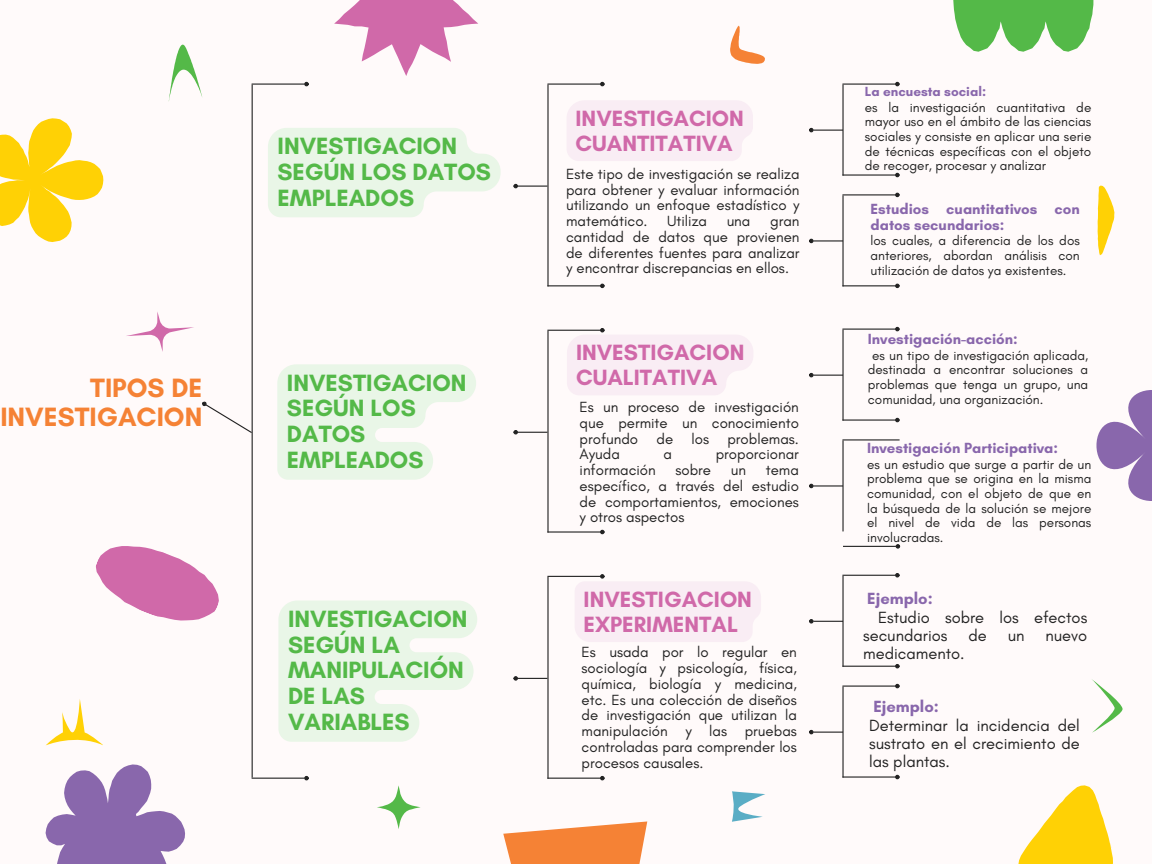
<style>
.page{position:relative;width:1152px;height:864px;background:#fffafa}
.page>*{position:absolute;margin:0;border:0;box-sizing:border-box;transform-origin:0 0}
.t1{font:700 27px/29.2px "Glacial Indifference";color:#f58235;text-align:right}
.t2{font:700 24px/25.8px "Glacial Indifference";color:#54b948}
.t3{font:700 22.5px/24.8px "Glacial Indifference";color:#d069a9}
.t4{font:16.5px/18px "Glacial Indifference";color:#222}
.t5{font:700 16.5px "Glacial Indifference";color:#8967ac}
.t6{font:15px/15.8px "Glacial Indifference";color:#222;text-align:justify}
.t7{font:700 15px/15.8px "Glacial Indifference";color:#8967ac}
.t8{font:13.5px/14.7px "Glacial Indifference";color:#222;text-align:justify}
.t9{font:700 13.5px "Glacial Indifference";color:#8967ac}
</style>
<div class="page">
<hr style="left:252px;top:85px;width:1px;height:693px;background:#222">
<hr style="left:252px;top:84px;width:53px;height:1px;background:#222">
<svg style="left:304px;top:82px;width:5px;height:4px"></svg>
<hr style="left:252px;top:778px;width:53px;height:1px;background:#222">
<svg style="left:304px;top:776px;width:5px;height:4px"></svg>
<svg style="left:202px;top:400px;width:51px;height:34px"></svg>
<hr style="left:547px;top:85px;width:2px;height:201px;background:#222">
<hr style="left:547px;top:84px;width:53px;height:1px;background:#222">
<svg style="left:600px;top:82px;width:5px;height:4px"></svg>
<hr style="left:547px;top:285px;width:53px;height:1px;background:#222">
<svg style="left:600px;top:284px;width:5px;height:4px"></svg>
<svg style="left:513px;top:184px;width:34px;height:4px"></svg>
<hr style="left:547px;top:577px;width:2px;height:202px;background:#222">
<hr style="left:547px;top:576px;width:53px;height:1px;background:#222">
<hr style="left:547px;top:778px;width:53px;height:1px;background:#222">
<svg style="left:600px;top:776px;width:5px;height:4px"></svg>
<svg style="left:513px;top:676px;width:34px;height:5px"></svg>
<hr style="left:547px;top:331px;width:2px;height:202px;background:#222">
<hr style="left:547px;top:330px;width:53px;height:1px;background:#222">
<hr style="left:547px;top:531px;width:53px;height:2px;background:#222">
<svg style="left:600px;top:530px;width:5px;height:4px"></svg>
<svg style="left:513px;top:430px;width:34px;height:4px"></svg>
<hr style="left:842px;top:85px;width:2px;height:91px;background:#222">
<hr style="left:842px;top:84px;width:53px;height:1px;background:#222">
<svg style="left:895px;top:82px;width:5px;height:4px"></svg>
<hr style="left:842px;top:174px;width:53px;height:2px;background:#222">
<svg style="left:895px;top:173px;width:5px;height:4px"></svg>
<hr style="left:813px;top:130px;width:30px;height:1px;background:#222">
<svg style="left:809px;top:128px;width:5px;height:4px"></svg>
<hr style="left:842px;top:195px;width:2px;height:91px;background:#222">
<hr style="left:842px;top:194px;width:53px;height:1px;background:#222">
<svg style="left:895px;top:193px;width:5px;height:4px"></svg>
<hr style="left:842px;top:285px;width:53px;height:1px;background:#222">
<svg style="left:895px;top:284px;width:5px;height:4px"></svg>
<hr style="left:813px;top:240px;width:30px;height:2px;background:#222">
<svg style="left:809px;top:239px;width:5px;height:4px"></svg>
<hr style="left:842px;top:330px;width:2px;height:91px;background:#222">
<hr style="left:842px;top:329px;width:53px;height:1px;background:#222">
<svg style="left:895px;top:327px;width:5px;height:4px"></svg>
<hr style="left:842px;top:419px;width:53px;height:2px;background:#222">
<svg style="left:895px;top:418px;width:5px;height:4px"></svg>
<hr style="left:813px;top:375px;width:30px;height:1px;background:#222">
<svg style="left:809px;top:373px;width:5px;height:4px"></svg>
<hr style="left:842px;top:441px;width:2px;height:90px;background:#222">
<hr style="left:842px;top:439px;width:58px;height:2px;background:#222">
<hr style="left:843px;top:546px;width:53px;height:1px;background:#222">
<svg style="left:896px;top:544px;width:4px;height:5px"></svg>
<hr style="left:813px;top:485px;width:30px;height:2px;background:#222">
<svg style="left:809px;top:484px;width:5px;height:4px"></svg>
<hr style="left:842px;top:576px;width:2px;height:91px;background:#222">
<hr style="left:842px;top:575px;width:53px;height:1px;background:#222">
<svg style="left:895px;top:573px;width:5px;height:5px"></svg>
<hr style="left:842px;top:666px;width:53px;height:1px;background:#222">
<svg style="left:895px;top:664px;width:5px;height:4px"></svg>
<hr style="left:813px;top:621px;width:30px;height:1px;background:#222">
<svg style="left:809px;top:619px;width:5px;height:5px"></svg>
<hr style="left:842px;top:687px;width:2px;height:91px;background:#222">
<hr style="left:842px;top:686px;width:53px;height:1px;background:#222">
<svg style="left:895px;top:684px;width:5px;height:4px"></svg>
<hr style="left:842px;top:776px;width:53px;height:2px;background:#222">
<svg style="left:895px;top:775px;width:5px;height:4px"></svg>
<hr style="left:813px;top:732px;width:30px;height:1px;background:#222">
<svg style="left:809px;top:730px;width:5px;height:4px"></svg>
<svg style="left:0;top:118px;width:103px;height:124px"></svg>
<svg style="left:46px;top:764px;width:139px;height:100px"></svg>
<svg style="left:953px;top:0;width:140px;height:52px"></svg>
<svg style="left:1018px;top:785px;width:95px;height:79px"></svg>
<svg style="left:95px;top:546px;width:124px;height:75px"></svg>
<svg style="left:1096px;top:390px;width:56px;height:111px"></svg>
<svg style="left:126px;top:312px;width:68px;height:40px"></svg>
<svg style="left:334px;top:0;width:144px;height:76px"></svg>
<svg style="left:503px;top:821px;width:144px;height:43px"></svg>
<svg style="left:46px;top:699px;width:57px;height:46px"></svg>
<svg style="left:1092px;top:679px;width:31px;height:54px"></svg>
<svg style="left:1098px;top:186px;width:16px;height:69px"></svg>
<svg style="left:730px;top:26px;width:35px;height:38px"></svg>
<svg style="left:169px;top:45px;width:33px;height:55px"></svg>
<svg style="left:732px;top:791px;width:33px;height:31px"></svg>
<svg style="left:377px;top:785px;width:44px;height:44px"></svg>
<svg style="left:268px;top:128px;width:233px;height:89px"></svg>
<div style="left:567px;top:101px;width:186px;height:60px;background:#f9edf4"></div>
<svg style="left:567px;top:328px;width:186px;height:67px"></svg>
<svg style="left:575px;top:574px;width:186px;height:68px"></svg>
<svg style="left:277px;top:364px;width:199px;height:116px"></svg>
<svg style="left:278px;top:601px;width:199px;height:141px"></svg>
<p class="t1" style="left:0;top:373px;width:204px">TIPOS DE<br>INVESTIGACION</p>
<p class="t2" style="left:278px;top:133px;width:215px">INVESTIGACION<br>SEGÚN LOS DATOS<br>EMPLEADOS</p>
<p class="t2" style="left:287px;top:369px;width:181px">INVESTIGACION<br>SEGÚN LOS<br>DATOS<br>EMPLEADOS</p>
<p class="t9" style="left:865px;top:83px;width:123px">La encuesta social:</p>
<p class="t3" style="left:576px;top:106px;width:170px">INVESTIGACION<br>CUANTITATIVA</p>
<p class="t8" style="left:865px;top:100px;width:228px">es la investigación cuantitativa de mayor uso en el ámbito de las ciencias sociales y consiste en aplicar una serie de técnicas específicas con el objeto de recoger, procesar y analizar</p>
<p class="t6" style="left:566px;top:166px;width:235px">Este tipo de investigación se realiza para obtener y evaluar información utilizando un enfoque estadístico y matemático.</p>
<p class="t7" style="left:871px;top:201px;width:211px">Estudios cuantitativos con datos secundarios:</p>
<p class="t6" style="left:667px;top:213px;width:41px">Utiliza</p>
<p class="t6" style="left:727px;top:213px;width:25px">una</p>
<p class="t6" style="left:566px;top:213px;width:235px;text-indent:204px">gran cantidad de datos que provienen de diferentes fuentes para analizar y encontrar discrepancias en ellos.</p>
<p class="t8" style="left:871px;top:233px;width:211px">los cuales, a diferencia de los dos anteriores, abordan análisis con utilización de datos ya existentes.</p>
<p class="t3" style="left:576px;top:340px;width:170px">INVESTIGACION<br>CUALITATIVA</p>
<p class="t6" style="left:580px;top:399px;width:221px">Es un proceso de investigación que permite un conocimiento profundo de los problemas.<br>Ayuda</p>
<p class="t6" style="left:664px;top:446px;width:10px">a</p>
<p class="t6" style="left:716px;top:446px;width:85px">proporcionar</p>
<p class="t6" style="left:580px;top:462px;width:78px">información</p>
<p class="t6" style="left:676px;top:462px;width:37px">sobre</p>
<p class="t6" style="left:731px;top:462px;width:17px">un</p>
<p class="t6" style="left:580px;top:462px;width:221px;text-indent:186px">tema específico, a través del estudio de comportamientos, emociones y otros aspectos</p>
<p class="t7" style="left:868px;top:331px;width:151px">Investigación-acción:</p>
<p class="t8" style="left:868px;top:348px;width:222px;text-indent:4px">es un tipo de investigación aplicada, destinada a encontrar soluciones a problemas que tenga un grupo, una comunidad, una organización.</p>
<p class="t7" style="left:867px;top:440px;width:192px">Investigación Participativa:</p>
<p class="t8" style="left:867px;top:457px;width:226px">es un estudio que surge a partir de un problema que se origina en la misma comunidad, con el objeto de que en la búsqueda de la solución se mejore el nivel de vida de las personas involucradas.</p>
<p class="t5" style="left:867px;top:588px;width:67px">Ejemplo:</p>
<p class="t3" style="left:584px;top:587px;width:170px">INVESTIGACION<br>EXPERIMENTAL</p>
<p class="t2" style="left:288px;top:605px;width:181px">INVESTIGACION<br>SEGÚN LA<br>MANIPULACIÓN<br>DE LAS<br>VARIABLES</p>
<p class="t4" style="left:863px;top:608px;width:226px;text-indent:15px">Estudio sobre los efectos secundarios</p>
<p class="t4" style="left:968px;top:626px;width:20px">de</p>
<p class="t4" style="left:1008px;top:626px;width:18px">un</p>
<p class="t4" style="left:1045px;top:626px;width:43px">nuevo</p>
<p class="t6" style="left:582px;top:644px;width:217px">Es usada por lo regular en sociología y psicología, física, química, biología y medicina, etc. Es una colección de diseños de investigación que utilizan la manipulación y las pruebas controladas para comprender los procesos causales.</p>
<p class="t4" style="left:863px;top:644px;width:103px">medicamento.</p>
<p class="t5" style="left:873px;top:696px;width:67px">Ejemplo:</p>
<p class="t4" style="left:869px;top:717px;width:212px;text-align:justify">Determinar la incidencia del sustrato en el crecimiento de las plantas.</p>
</div>
